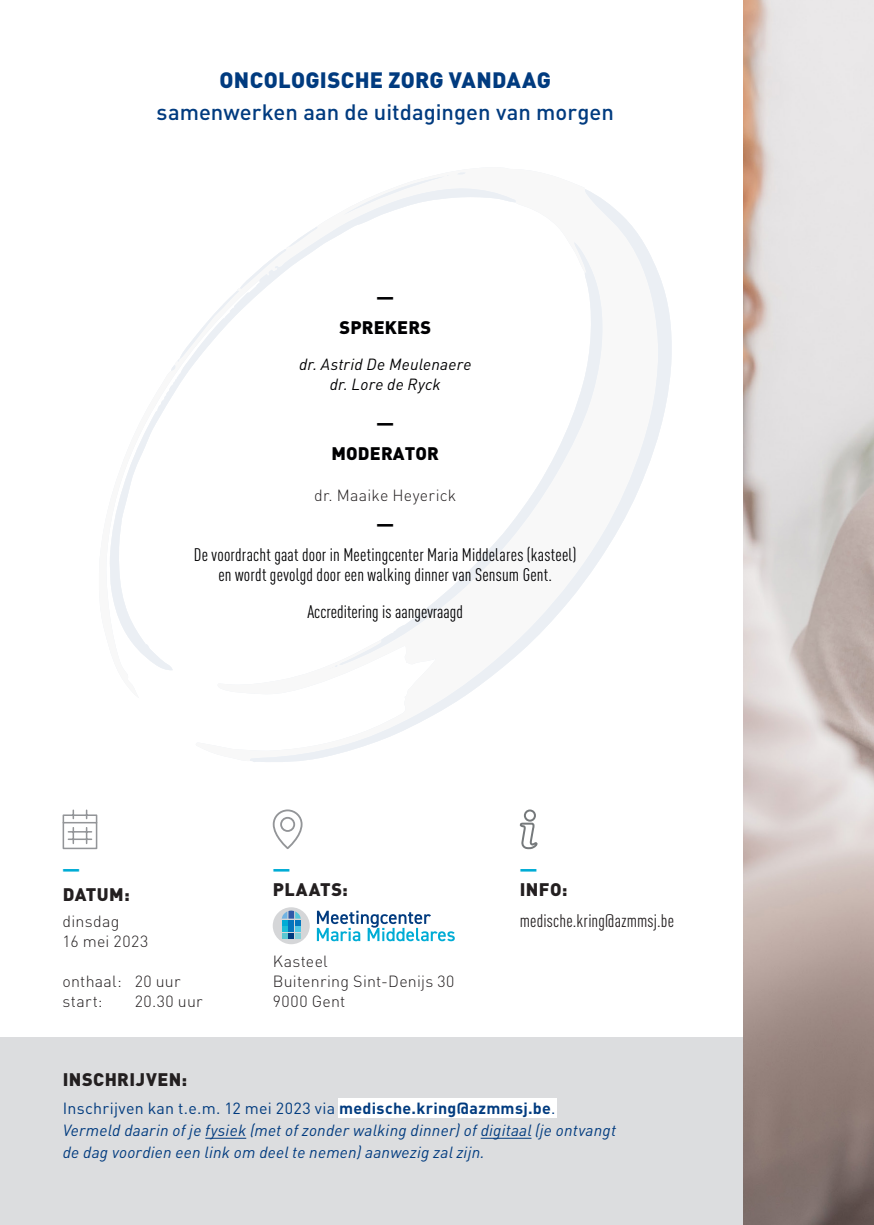
<style>
.page{position:relative;width:874px;height:1225px;background:#fff}
.page>*{position:absolute;margin:0;border:0;box-sizing:border-box;transform-origin:0 0}
.Heading_-_14{font:500 22px/32px "DINOT";color:#013b7f;text-align:center}
.Logo_-_8{font:condensed 18px/20px "DINOT";letter-spacing:.01em;color:#000002;text-align:center}
.Logo_-_8-2{font:900 18px "DINOT";letter-spacing:.025em;color:#231f20}
.Logo_-_8-3{font:condensed 18px "DINOT";letter-spacing:.01em;color:#231f20}
.Logo_-_8-4{font:900 18px "DINOT";letter-spacing:.01em;color:#000002}
.Logo_-_8-5{font:italic 16px/22px "DINOT";letter-spacing:.015em;color:#013b7f}
.Logo_-_8-6{font:300 16px/20px "DINOT";letter-spacing:.015em;color:#231f20}
.Logo_-_8-7{font:italic 16px/20px "DINOT";letter-spacing:.015em;color:#000002;text-align:center}
.Logo_-_8-8{font:900 16px "DINOT";color:#000002}
.Logo_-_8-9{font:900 16px "DINOT";color:#00acd5}
.s1{font-weight:900}
.s2{font-style:normal}
.s3{font-weight:700;font-style:normal}
</style>
<div class="page">
<svg style="left:250px;top:189px;width:422px;height:573px"></svg>
<svg style="left:339px;top:242px;width:264px;height:423px"></svg>
<svg style="left:250px;top:188px;width:266px;height:459px"></svg>
<svg style="left:252px;top:759px;width:5px;height:3px"></svg>
<svg style="left:457px;top:172px;width:8px;height:3px"></svg>
<svg style="left:343px;top:175px;width:105px;height:40px"></svg>
<svg style="left:330px;top:665px;width:7px;height:4px"></svg>
<svg style="left:590px;top:287px;width:4px;height:33px"></svg>
<svg style="left:393px;top:624px;width:15px;height:8px"></svg>
<svg style="left:110px;top:227px;width:207px;height:443px"></svg>
<div style="left:0;top:1037px;width:873px;height:188px;background:#dcdddf"></div>
<div style="left:338px;top:1098px;width:218px;height:20px;background:#fff"></div>
<img style="left:743px;top:0;width:130px;height:1225px">
<hr style="left:205px;top:1137px;width:41px;height:1px;background:#013b7f">
<hr style="left:480px;top:1137px;width:51px;height:1px;background:#013b7f">
<svg style="left:272px;top:809px;width:31px;height:40px"></svg>
<svg style="left:62px;top:809px;width:36px;height:41px"></svg>
<svg style="left:519px;top:809px;width:19px;height:41px"></svg>
<div style="left:272px;top:907px;width:37px;height:37px;background:#d5d6d8;border-radius:50%"></div>
<svg style="left:281px;top:910px;width:20px;height:28px"></svg>
<svg style="left:317px;top:910px;width:137px;height:31px"></svg>
<p class="Heading_-_14" style="left:156px;top:63px;width:458px"><span class="s1">ONCOLOGISCHE ZORG VANDAAG </span>samenwerken aan de uitdagingen van morgen</p>
<p class="Logo_-_8-8" style="left:376px;top:287px;width:19px">—</p>
<p class="Logo_-_8-4" style="left:339px;top:315px;width:93px">SPREKERS</p>
<p class="Logo_-_8-7" style="left:299px;top:354px;width:174px">dr. Astrid De Meulenaere dr. Lore de Ryck</p>
<p class="Logo_-_8-8" style="left:376px;top:413px;width:19px">—</p>
<p class="Logo_-_8-4" style="left:331px;top:441px;width:109px">MODERATOR</p>
<p class="Logo_-_8-6" style="left:314px;top:485px;width:144px">dr. Maaike Heyerick</p>
<p class="Logo_-_8-8" style="left:376px;top:514px;width:19px">—</p>
<p class="Logo_-_8" style="left:194px;top:545px;width:384px">De voordracht gaat door in Meetingcenter Maria Middelares (kasteel) en wordt gevolgd door een walking dinner van Sensum Gent.</p>
<p class="Logo_-_8" style="left:307px;top:602px;width:157px">Accreditering is aangevraagd</p>
<p class="Logo_-_8-9" style="left:63px;top:859px;width:19px">—</p>
<p class="Logo_-_8-2" style="left:63px;top:882px;width:68px">DATUM:</p>
<p class="Logo_-_8-6" style="left:63px;top:911px;width:87px">dinsdag<br>16 mei 2023</p>
<p class="Logo_-_8-6" style="left:63px;top:971px;width:119px">onthaal: 20 uur</p>
<p class="Logo_-_8-6" style="left:63px;top:991px;width:42px">start:</p>
<p class="Logo_-_8-6" style="left:135px;top:991px;width:70px">20.30 uur</p>
<p class="Logo_-_8-9" style="left:272px;top:859px;width:19px">—</p>
<p class="Logo_-_8-2" style="left:273px;top:877px;width:77px">PLAATS:</p>
<p class="Logo_-_8-6" style="left:272px;top:951px;width:183px">Kasteel<br>Buitenring Sint-Denijs 30<br>9000 Gent</p>
<p class="Logo_-_8-9" style="left:519px;top:859px;width:19px">—</p>
<p class="Logo_-_8-2" style="left:519px;top:877px;width:49px">INFO:</p>
<p class="Logo_-_8-3" style="left:519px;top:910px;width:156px">medische.kring@azmmsj.be</p>
<p class="Logo_-_8-2" style="left:63px;top:1067px;width:126px">INSCHRIJVEN:</p>
<p class="Logo_-_8-5" style="left:63px;top:1097px;width:554px"><span class="s2">Inschrijven kan t.e.m. 12 mei 2023 via</span> <span class="s3">medische.kring@azmmsj.be</span><span class="s2">.<br></span>Vermeld daarin of je fysiek (met of zonder walking dinner) of digitaal (je ontvangt de dag voordien een link om deel te nemen) aanwezig zal zijn.</p>
</div>
